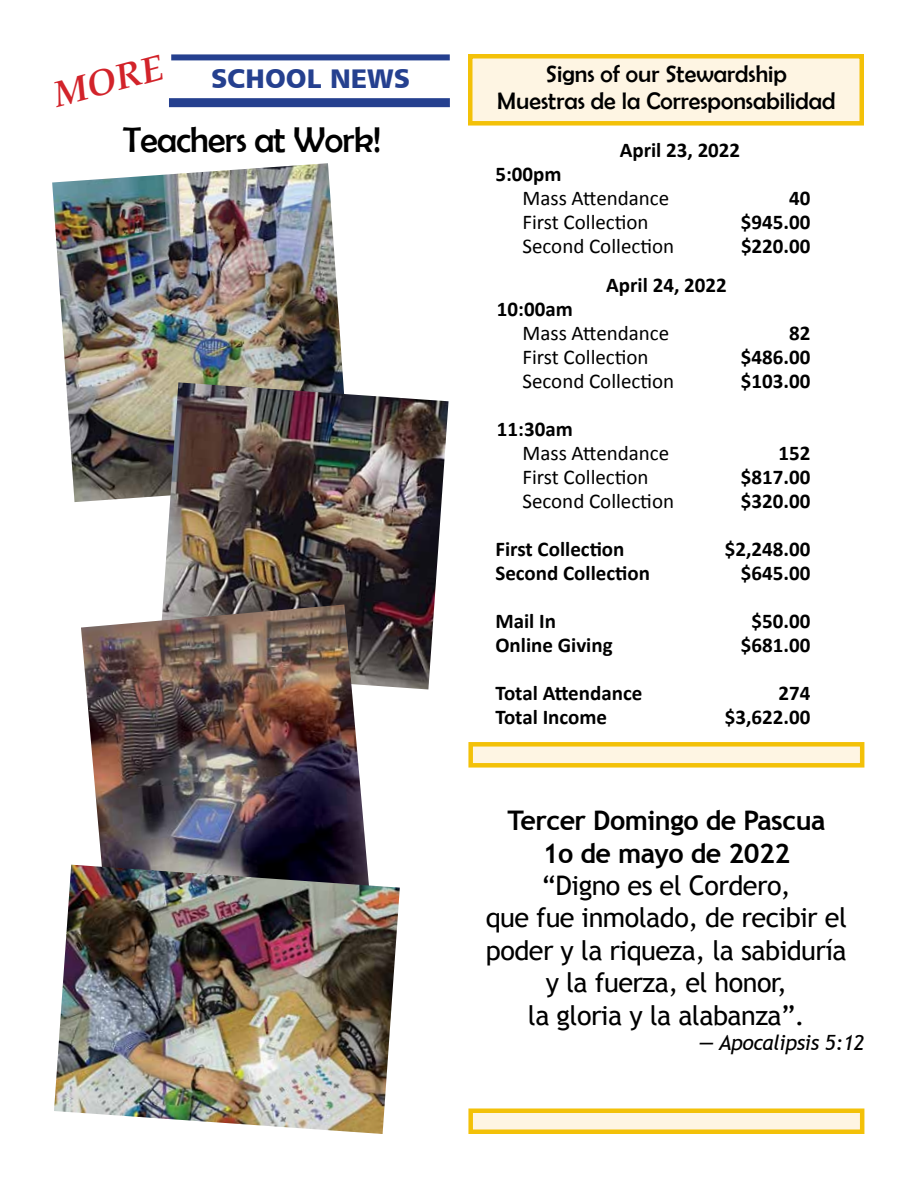
<style>
.page{position:relative;width:918px;height:1188px;background:#fff}
.page>*{position:absolute;margin:0;border:0;box-sizing:border-box;transform-origin:0 0}
.t1{font:36px "Berlin Sans FB";letter-spacing:-.02em;color:#000}
.t2{font:italic 700 36px "Book Antiqua";color:#d2232a}
.t3{font:27px/32.4px "Trebuchet MS";letter-spacing:-.02em;color:#000;text-align:center}
.t4{font:700 27px/32.4px "Trebuchet MS";letter-spacing:-.02em;color:#000;text-align:center}
.t5{font:27px "Humanist 777 BT Black B";color:#25408f}
.t6{font:24px/27px "Berlin Sans FB";color:#000;text-align:center}
.t7{font:700 21px "Calibri";color:#000}
.t8{font:21px "Calibri";color:#000}
.t9{font:italic 21px "Trebuchet MS";letter-spacing:-.02em;color:#000}
</style>
<div class="page">
<div style="left:468px;top:54px;width:396px;height:72px;background:#fef5e3;border:4px solid #f3c108"></div>
<div style="left:171px;top:54px;width:279px;height:6px;background:#25408f"></div>
<div style="left:169px;top:98px;width:281px;height:9px;background:#25408f"></div>
<div style="left:468px;top:742px;width:396px;height:26px;background:#fef5e3;border:4px solid #f3c108"></div>
<img style="left:52px;top:163px;width:292px;height:339px">
<img style="left:158px;top:382px;width:291px;height:307px">
<img style="left:81px;top:604px;width:292px;height:261px">
<img style="left:54px;top:865px;width:346px;height:269px">
<div style="left:468px;top:1108px;width:396px;height:26px;background:#fef5e3;border:4px solid #f3c108"></div>
<h1 class="t2" style="left:48px;top:71px;width:113px;rotate:-15deg">MORE</h1>
<p class="t5" style="left:211px;top:61px;width:201px">SCHOOL NEWS</p>
<h1 class="t1" style="left:123px;top:120px;width:260px">Teachers at Work!</h1>
<p class="t6" style="left:497px;top:60px;width:340px">Signs of our Stewardship<br>Muestras de la Corresponsabilidad</p>
<p class="t7" style="left:620px;top:137px;width:122px">April 23, 2022</p>
<p class="t7" style="left:495px;top:161px;width:68px">5:00pm</p>
<p class="t8" style="left:522px;top:185px;width:148px">Mass Attendance</p>
<p class="t7" style="left:789px;top:185px;width:23px">40</p>
<p class="t8" style="left:522px;top:209px;width:128px">First Collection</p>
<p class="t7" style="left:741px;top:209px;width:71px">$945.00</p>
<p class="t8" style="left:522px;top:233px;width:153px">Second Collection</p>
<p class="t7" style="left:741px;top:233px;width:71px">$220.00</p>
<p class="t7" style="left:606px;top:272px;width:122px">April 24, 2022</p>
<p class="t7" style="left:497px;top:296px;width:77px">10:00am</p>
<p class="t8" style="left:522px;top:320px;width:148px">Mass Attendance</p>
<p class="t7" style="left:789px;top:320px;width:23px">82</p>
<p class="t8" style="left:522px;top:344px;width:128px">First Collection</p>
<p class="t7" style="left:741px;top:344px;width:71px">$486.00</p>
<p class="t8" style="left:522px;top:368px;width:153px">Second Collection</p>
<p class="t7" style="left:741px;top:368px;width:71px">$103.00</p>
<p class="t7" style="left:497px;top:416px;width:77px">11:30am</p>
<p class="t8" style="left:522px;top:440px;width:148px">Mass Attendance</p>
<p class="t7" style="left:779px;top:440px;width:33px">152</p>
<p class="t8" style="left:522px;top:464px;width:128px">First Collection</p>
<p class="t7" style="left:741px;top:464px;width:71px">$817.00</p>
<p class="t8" style="left:522px;top:488px;width:153px">Second Collection</p>
<p class="t7" style="left:741px;top:488px;width:71px">$320.00</p>
<p class="t7" style="left:495px;top:536px;width:131px">First Collection</p>
<p class="t7" style="left:725px;top:536px;width:87px">$2,248.00</p>
<p class="t7" style="left:495px;top:560px;width:156px">Second Collection</p>
<p class="t7" style="left:741px;top:560px;width:71px">$645.00</p>
<p class="t7" style="left:495px;top:608px;width:62px">Mail In</p>
<p class="t7" style="left:752px;top:608px;width:60px">$50.00</p>
<p class="t7" style="left:495px;top:632px;width:119px">Online Giving</p>
<p class="t7" style="left:741px;top:632px;width:71px">$681.00</p>
<p class="t7" style="left:495px;top:680px;width:148px">Total Attendance</p>
<p class="t7" style="left:778px;top:680px;width:33px">274</p>
<p class="t7" style="left:495px;top:704px;width:113px">Total Income</p>
<p class="t7" style="left:725px;top:704px;width:87px">$3,622.00</p>
<p class="t4" style="left:507px;top:804px;width:320px">Tercer Domingo de Pascua<br>1o de mayo de 2022</p>
<p class="t3" style="left:486px;top:870px;width:363px">“Digno es el Cordero,<br>que fue inmolado, de recibir el poder y la riqueza, la sabiduría y la fuerza, el honor,<br>la gloria y la alabanza”.</p>
<p class="t9" style="left:699px;top:1030px;width:167px">— Apocalipsis 5:12</p>
</div>
